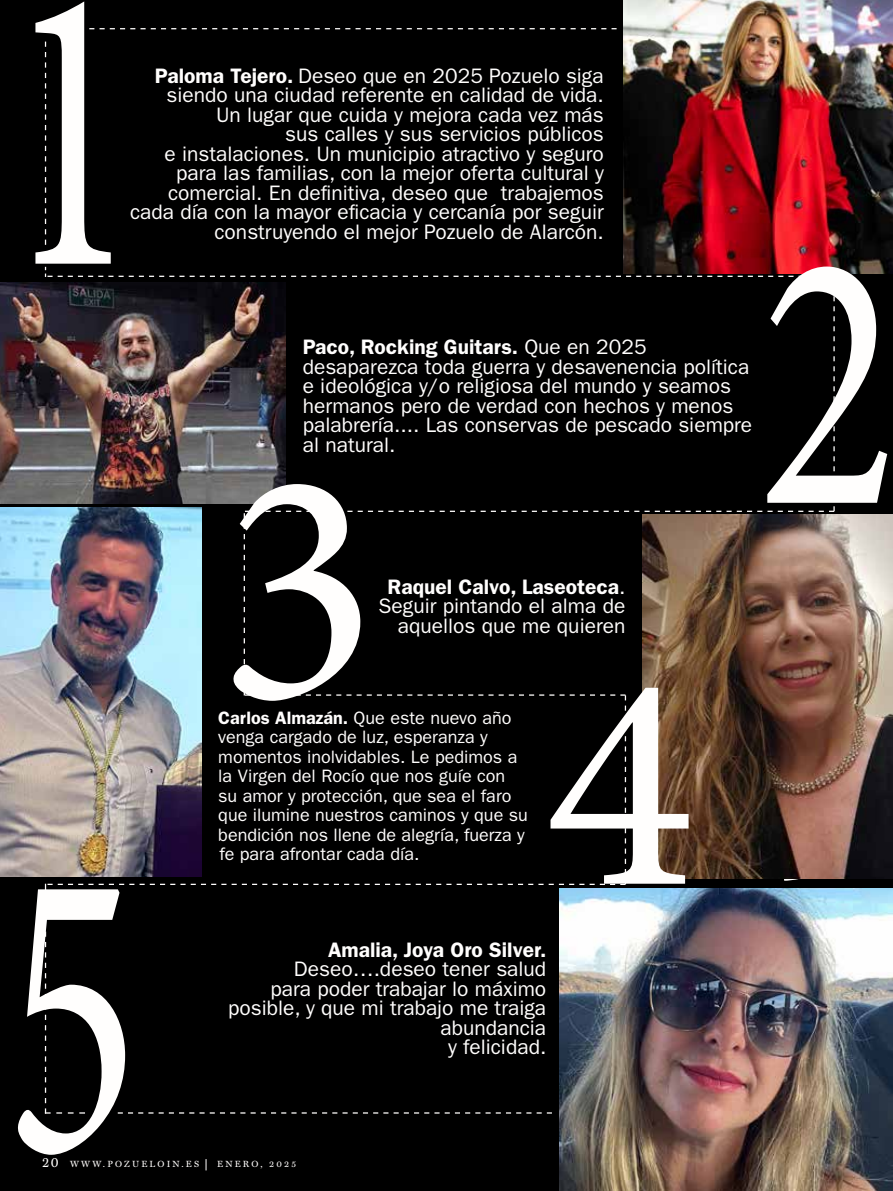
<style>
.page{position:relative;width:893px;height:1191px;background:#000}
.page>*{position:absolute;margin:0;border:0;box-sizing:border-box;transform-origin:0 0}
.t1{font:417.9px "Minion Pro";color:#fffefd;scale:.67 1}
.t2{font:412.8px "Minion Pro";color:#fffefd;scale:.66 1}
.t3{font:371.85px "Minion Pro";color:#fffefd;scale:.79 1}
.t4{font:334.95px "Minion Pro";color:#fffefd}
.t5{font:309.9px "Minion Pro";color:#fffefd}
.t6{font:21px/19.5px "ITC Franklin Gothic Std";color:#fffefd;text-align:right}
.t7{font:600 21px "ITC Franklin Gothic Std";color:#fffefd}
.t8{font:18px/19.5px "ITC Franklin Gothic Std";color:#fffefd}
.t9{font:9px "Miller Text SC";letter-spacing:.24em;color:#fffefd}
.s1{font-weight:600}
.s2{font-size:14.55px}
</style>
<div class="page">
<svg style="left:89px;top:28px;width:528px;height:1px"></svg>
<svg style="left:118px;top:1112px;width:434px;height:1px"></svg>
<svg style="left:45px;top:42px;width:1px;height:203px"></svg>
<img style="left:623px;top:0;width:270px;height:274px">
<img style="left:0;top:282px;width:45px;height:221px">
<img style="left:835px;top:514px;width:57px;height:365px">
<img style="left:0;top:507px;width:45px;height:369px">
<svg style="left:45px;top:931px;width:40px;height:182px"></svg>
<img style="left:559px;top:888px;width:334px;height:303px">
<img style="left:45px;top:267px;width:790px;height:636px">
<h2 class="t2" style="left:6px;top:-145px;width:200px">1</h2>
<p class="t6" style="left:130px;top:66px;width:475px"><span class="s1">Paloma Tejero.</span> Deseo que en 2025 Pozuelo siga siendo una ciudad referente en calidad de vida.<br>Un lugar que cuida y mejora cada vez más<br>sus calles y sus servicios públicos<br>e instalaciones. Un municipio atractivo y seguro para las familias, con la mejor oferta cultural y comercial. En definitiva, deseo que trabajemos cada día con la mayor eficacia y cercanía por seguir construyendo el mejor Pozuelo de Alarcón.</p>
<p class="t6" style="left:303px;top:337px;width:451px;text-align:left"><span class="s1">Paco, Rocking Guitars.</span> Que en 2025 desaparezca toda guerra y desavenencia política e ideológica y/o religiosa del mundo y seamos hermanos pero de verdad con hechos y menos palabrería.... Las conservas de pescado siempre al natural.</p>
<h3 class="t4" style="left:218px;top:365px;width:162px">3</h3>
<p class="t6" style="left:378px;top:577px;width:248px"><span class="s1">Raquel Calvo, Laseoteca</span>.<br>Seguir pintando el alma de aquellos que me quieren</p>
<h3 class="t5" style="left:544px;top:577px;width:153px">4</h3>
<p class="t8" style="left:218px;top:708px;width:311px"><span class="s1">Carlos Almazán.</span> Que este nuevo año venga cargado de luz, esperanza y momentos inolvidables. Le pedimos a la Virgen del Rocío que nos guíe con su amor y protección, que sea el faro que ilumine nuestros caminos y que su bendición nos llene de alegría, fuerza y fe para afrontar cada día.</p>
<h1 class="t1" style="left:4px;top:736px;width:202px">5</h1>
<p class="t7" style="left:328px;top:937px;width:220px">Amalia, Joya Oro Silver.</p>
<p class="t6" style="left:228px;top:959px;width:320px">Deseo….deseo tener salud<br>para poder trabajar lo máximo posible, y que mi trabajo me traiga abundancia<br>y felicidad.</p>
<p class="t9" style="left:42px;top:1158px;width:159px"><span class="s2">20</span> WWW.POZUELOIN.ES</p>
<p class="t9" style="left:217px;top:1158px;width:80px">ENERO, 2025</p>
<h3 class="t3" style="left:758px;top:135px;width:180px">2</h3>
</div>
